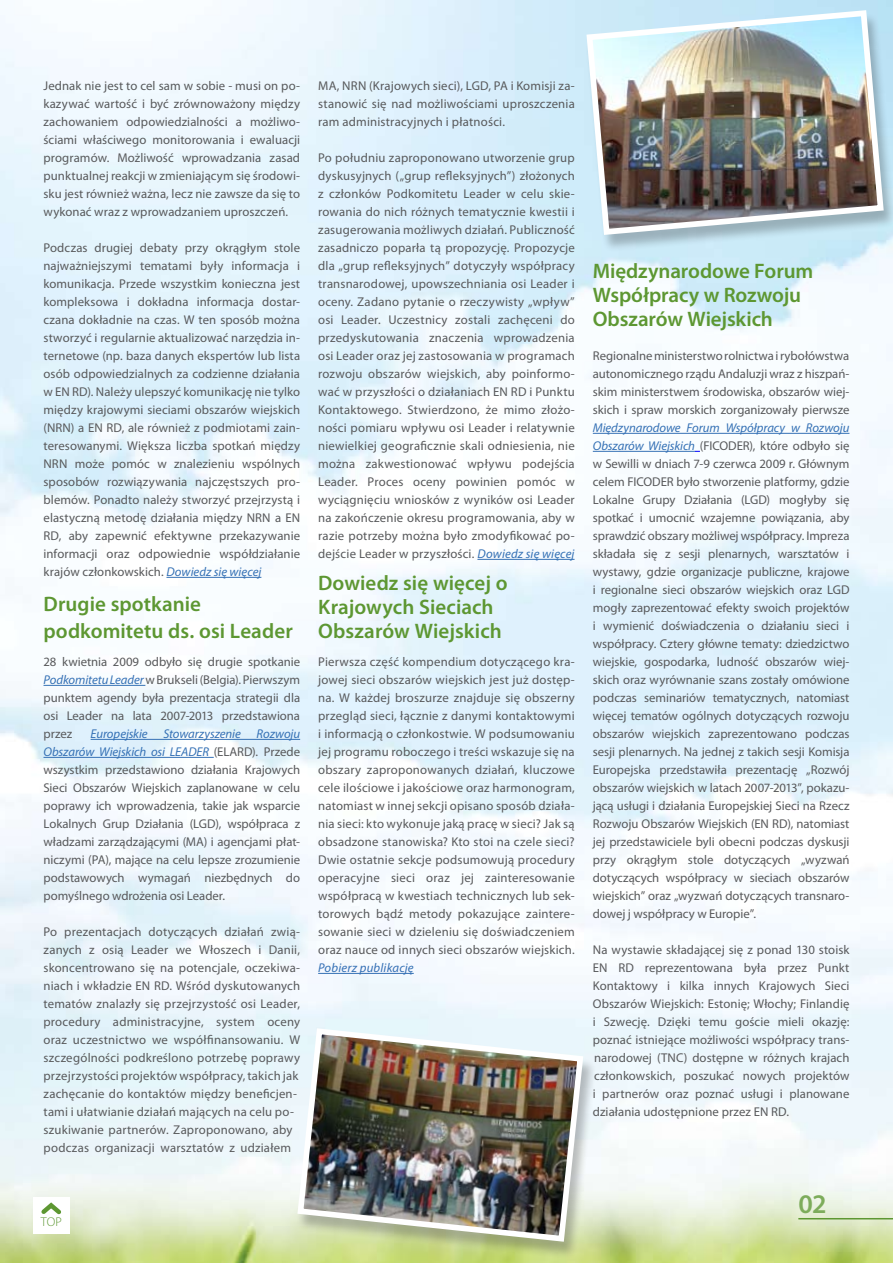
<style>
.page{position:relative;width:893px;height:1263px;background:#fff}
.page>*{position:absolute;margin:0;border:0;box-sizing:border-box;transform-origin:0 0}
.t1{font:600 27px "Myriad Pro";color:#7dac5b}
.t2{font:600 21px/24px "Myriad Pro";color:#5d9732}
.t3{font:12.75px/18px "Myriad Pro";letter-spacing:.015em;color:#58595b;text-align:justify}
.t4{font:italic 12.75px "Myriad Pro";letter-spacing:.015em;color:#3571b5}
.t5{font:300 12.75px "Myriad Pro";color:#5d9732}
.s1{font-style:italic;color:#3571b5}
</style>
<div class="page">
<img style="left:0;top:0;width:893px;height:1263px">
<hr style="left:166px;top:577px;width:95px;height:1px;background:#3571b5">
<hr style="left:44px;top:685px;width:101px;height:1px;background:#3571b5">
<hr style="left:91px;top:739px;width:209px;height:1px;background:#3571b5">
<hr style="left:44px;top:757px;width:170px;height:1px;background:#3571b5">
<hr style="left:477px;top:559px;width:98px;height:1px;background:#3571b5">
<hr style="left:318px;top:973px;width:96px;height:1px;background:#3571b5">
<hr style="left:593px;top:433px;width:256px;height:1px;background:#3571b5">
<hr style="left:593px;top:451px;width:102px;height:1px;background:#3571b5">
<hr style="left:798px;top:1218px;width:95px;height:1px;background:#5d9732">
<div style="left:33px;top:1197px;width:37px;height:36px;background:#fff"></div>
<svg style="left:41px;top:1202px;width:20px;height:13px"></svg>
<div style="left:295px;top:1030px;width:301px;height:229px;background:#000;opacity:.25"></div>
<img style="left:294px;top:1025px;width:292px;height:220px">
<div style="left:584px;top:12px;width:309px;height:240px;background:#000;opacity:.25"></div>
<img style="left:583px;top:7px;width:304px;height:231px">
<p class="t3" style="left:44px;top:77px;width:258px">Jednak nie jest to cel sam w sobie - musi on po&shy;kazywać wartość i być zrównoważony między zachowaniem odpowiedzialności a możliwo&shy;ściami właściwego monitorowania i ewaluacji programów. Możliwość wprowadzania zasad punktualnej reakcji w zmieniającym się środowi&shy;sku jest również ważna, lecz nie zawsze da się to wykonać wraz z wprowadzaniem uproszczeń.</p>
<p class="t3" style="left:44px;top:239px;width:258px">Podczas drugiej debaty przy okrągłym stole najważniejszymi tematami były informacja i komunikacja. Przede wszystkim konieczna jest kompleksowa i dokładna informacja dostar&shy;czana dokładnie na czas. W ten sposób można stworzyć i regularnie aktualizować narzędzia in&shy;ternetowe (np. baza danych ekspertów lub lista osób odpowiedzialnych za codzienne działania w EN RD). Należy ulepszyć komunikację nie tylko między krajowymi sieciami obszarów wiejskich (NRN) a EN RD, ale również z podmiotami zain&shy;teresowanymi. Większa liczba spotkań między NRN może pomóc w znalezieniu wspólnych sposobów rozwiązywania najczęstszych pro&shy;blemów. Ponadto należy stworzyć przejrzystą i elastyczną metodę działania między NRN a EN RD, aby zapewnić efektywne przekazywanie informacji oraz odpowiednie współdziałanie krajów członkowskich. <span class="s1">Dowiedz się więcej</span></p>
<h2 class="t2" style="left:44px;top:589px;width:251px;line-height:27px">Drugie spotkanie podkomitetu ds. osi Leader</h2>
<p class="t3" style="left:43px;top:653px;width:258px">28 kwietnia 2009 odbyło się drugie spotkanie <span class="s1">Podkomitetu Leader</span>w Brukseli (Belgia). Pierwszym punktem agendy była prezentacja strategii dla osi Leader na lata 2007-2013 przedstawiona przez</p>
<p class="t3" style="left:43px;top:725px;width:258px;text-indent:47px"><span class="s1">Europejskie Stowarzyszenie Rozwoju Obszarów Wiejskich osi LEADER</span> (ELARD). Przede wszystkim przedstawiono działania Krajowych Sieci Obszarów Wiejskich zaplanowane w celu poprawy ich wprowadzenia, takie jak wsparcie Lokalnych Grup Działania (LGD), współpraca z władzami zarządzającymi (MA) i agencjami płat&shy;niczymi (PA), mające na celu lepsze zrozumienie podstawowych wymagań niezbędnych do pomyślnego wdrożenia osi Leader.</p>
<p class="t3" style="left:43px;top:923px;width:258px;text-align:left">Po prezentacjach dotyczących działań zwią&shy;zanych z osią Leader we Włoszech i Danii, skoncentrowano się na potencjale, oczekiwa&shy;niach i wkładzie EN RD. Wśród dyskutowanych tematów znalazły się przejrzystość osi Leader, procedury administracyjne, system oceny oraz uczestnictwo we współfinansowaniu. W szczególności podkreślono potrzebę poprawy przejrzystości projektów współpracy, takich jak zachęcanie do kontaktów między beneficjen&shy;tami i ułatwianie działań mających na celu po&shy;szukiwanie partnerów. Zaproponowano, aby podczas organizacji warsztatów z udziałem</p>
<p class="t5" style="left:41px;top:1215px;width:22px">TOP</p>
<p class="t3" style="left:318px;top:77px;width:258px">MA, NRN (Krajowych sieci), LGD, PA i Komisji za&shy;stanowić się nad możliwościami uproszczenia ram administracyjnych i płatności.</p>
<p class="t3" style="left:318px;top:149px;width:258px">Po południu zaproponowano utworzenie grup dyskusyjnych („grup refleksyjnych”) złożonych z członków Podkomitetu Leader w celu skie&shy;rowania do nich różnych tematycznie kwestii i zasugerowania możliwych działań. Publiczność zasadniczo poparła tą propozycję. Propozycje dla „grup refleksyjnych” dotyczyły współpracy transnarodowej, upowszechniania osi Leader i oceny. Zadano pytanie o rzeczywisty „wpływ” osi Leader. Uczestnicy zostali zachęceni do przedyskutowania znaczenia wprowadzenia osi Leader oraz jej zastosowania w programach rozwoju obszarów wiejskich, aby poinformo&shy;wać w przyszłości o działaniach EN RD i Punktu Kontaktowego. Stwierdzono, że mimo złożo&shy;ności pomiaru wpływu osi Leader i relatywnie niewielkiej geograficznie skali odniesienia, nie można zakwestionować wpływu podejścia Leader. Proces oceny powinien pomóc w wyciągnięciu wniosków z wyników osi Leader na zakończenie okresu programowania, aby w razie potrzeby można było zmodyfikować po&shy;dejście Leader w przyszłości. <span class="s1">Dowiedz się więcej</span></p>
<h2 class="t2" style="left:318px;top:570px;width:191px">Dowiedz się więcej o<br>Krajowych Sieciach<br>Obszarów Wiejskich</h2>
<p class="t3" style="left:318px;top:653px;width:258px">Pierwsza część kompendium dotyczącego kra&shy;jowej sieci obszarów wiejskich jest już dostęp&shy;na. W każdej broszurze znajduje się obszerny przegląd sieci, łącznie z danymi kontaktowymi i informacją o członkostwie. W podsumowaniu jej programu roboczego i treści wskazuje się na obszary zaproponowanych działań, kluczowe cele ilościowe i jakościowe oraz harmonogram, natomiast w innej sekcji opisano sposób działa&shy;nia sieci: kto wykonuje jaką pracę w sieci? Jak są obsadzone stanowiska? Kto stoi na czele sieci?<br>Dwie ostatnie sekcje podsumowują procedury operacyjne sieci oraz jej zainteresowanie współpracą w kwestiach technicznych lub sek&shy;torowych bądź metody pokazujące zaintere&shy;sowanie sieci w dzieleniu się doświadczeniem oraz nauce od innych sieci obszarów wiejskich.</p>
<p class="t4" style="left:318px;top:960px;width:97px">Pobierz publikację</p>
<h2 class="t2" style="left:593px;top:259px;width:222px">Międzynarodowe Forum<br>Współpracy w Rozwoju<br>Obszarów Wiejskich</h2>
<p class="t3" style="left:593px;top:347px;width:258px">Regionalne ministerstwo rolnictwa i rybołówstwa autonomicznego rządu Andaluzji wraz z hiszpań&shy;skim ministerstwem środowiska, obszarów wiej&shy;skich i spraw morskich zorganizowały pierwsze</p>
<p class="t3" style="left:593px;top:419px;width:258px"><span class="s1">Międzynarodowe Forum Współpracy w Rozwoju Obszarów Wiejskich</span> (FICODER), które odbyło się w Sewilli w dniach 7-9 czerwca 2009 r. Głównym celem FICODER było stworzenie platformy, gdzie Lokalne Grupy Działania (LGD) mogłyby się spotkać i umocnić wzajemne powiązania, aby sprawdzić obszary możliwej współpracy. Impreza składała się z sesji plenarnych, warsztatów i wystawy, gdzie organizacje publiczne, krajowe i regionalne sieci obszarów wiejskich oraz LGD mogły zaprezentować efekty swoich projektów i wymienić doświadczenia o działaniu sieci i współpracy. Cztery główne tematy: dziedzictwo wiejskie, gospodarka, ludność obszarów wiej&shy;skich oraz wyrównanie szans zostały omówione podczas seminariów tematycznych, natomiast więcej tematów ogólnych dotyczących rozwoju obszarów wiejskich zaprezentowano podczas sesji plenarnych. Na jednej z takich sesji Komisja Europejska przedstawiła prezentację „Rozwój obszarów wiejskich w latach 2007-2013”, pokazu&shy;jącą usługi i działania Europejskiej Sieci na Rzecz Rozwoju Obszarów Wiejskich (EN RD), natomiast jej przedstawiciele byli obecni podczas dyskusji przy okrągłym stole dotyczących „wyzwań dotyczących współpracy w sieciach obszarów wiejskich” oraz „wyzwań dotyczących transnaro&shy;dowej j współpracy w Europie”.</p>
<p class="t3" style="left:593px;top:941px;width:258px">Na wystawie składającej się z ponad 130 stoisk EN RD reprezentowana była przez Punkt Kontaktowy i kilka innych Krajowych Sieci Obszarów Wiejskich: Estonię; Włochy; Finlandię i Szwecję. Dzięki temu goście mieli okazję: poznać istniejące możliwości współpracy trans&shy;narodowej (TNC) dostępne w różnych krajach członkowskich, poszukać nowych projektów i partnerów oraz poznać usługi i planowane działania udostępnione przez EN RD.</p>
<h1 class="t1" style="left:798px;top:1187px;width:30px">02</h1>
</div>
